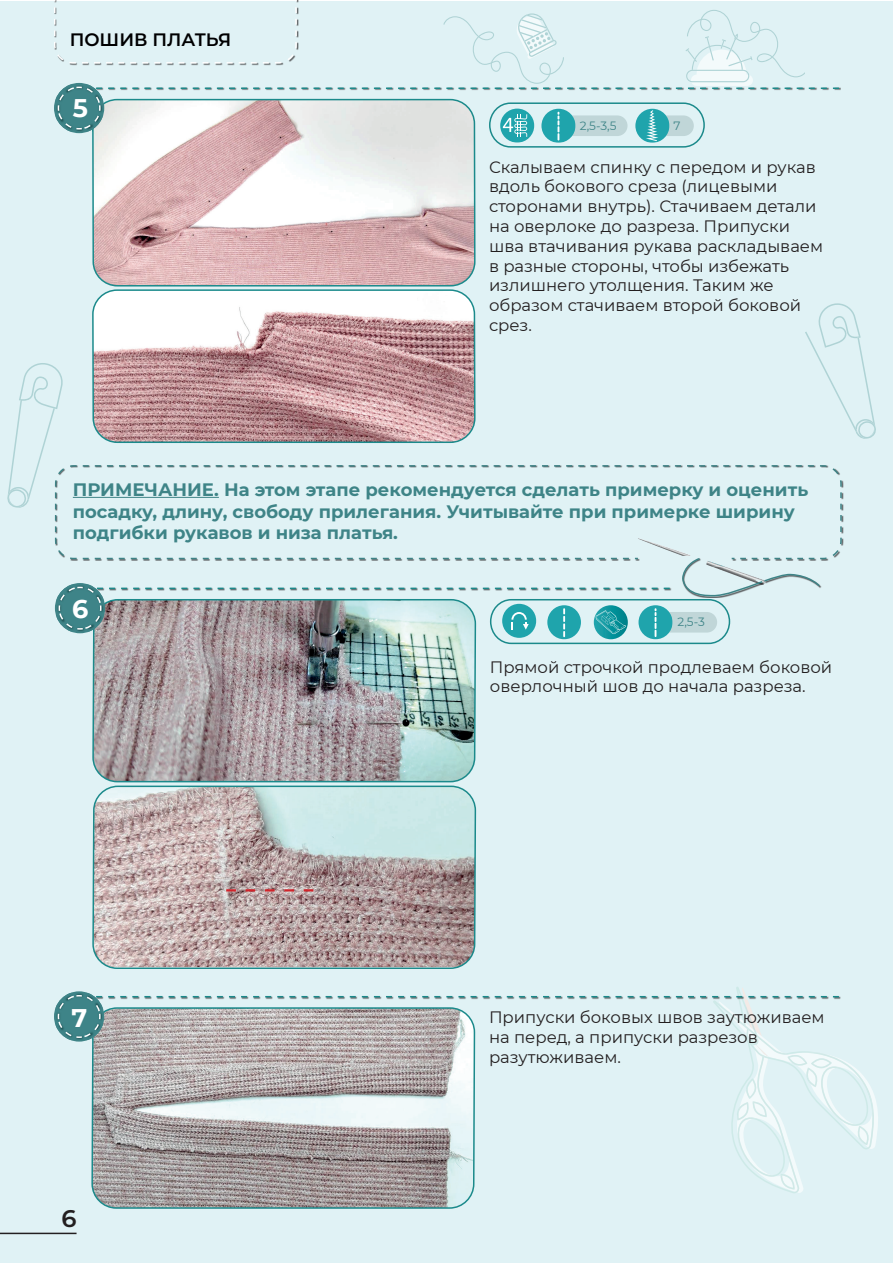
<style>
.page{position:relative;width:893px;height:1263px;background:#fff}
.page>*{position:absolute;margin:0;border:0;box-sizing:border-box;transform-origin:0 0}
.t1{font:700 25.5px "Montserrat";color:#fff}
.t2{font:600 24px "Montserrat";color:#231f20}
.t3{font:700 18px/21.6px "Montserrat";color:#3e8487}
.t4{font:600 18px "Montserrat";color:#000001}
.t5{font:16.5px/19.8px "Montserrat";color:#231f20}
.t6{font:12px "Montserrat";color:#3e8487}
</style>
<div class="page">
<div style="left:0;top:1px;width:893px;height:1262px;background:#e0f2f5"></div>
<svg style="left:805px;top:303px;width:71px;height:136px"></svg>
<hr style="left:0;top:1233px;width:77px;height:1px;background:#231f20">
<svg style="left:93px;top:1193px;width:380px;height:16px;background:#979c9d"></svg>
<img style="left:56px;top:1004px;width:1px;height:25px">
<svg style="left:57px;top:987px;width:821px;height:206px"></svg>
<svg style="left:7px;top:363px;width:56px;height:145px"></svg>
<svg style="left:54px;top:464px;width:788px;height:96px"></svg>
<img style="left:638px;top:538px;width:52px;height:7px">
<div style="left:489px;top:102px;width:216px;height:46px;border:2px solid #1b8a8b;border-radius:21px"></div>
<img style="left:541px;top:109px;width:34px;height:34px;border-radius:17px">
<img style="left:635px;top:109px;width:34px;height:34px;border-radius:17px">
<img style="left:500px;top:109px;width:34px;height:34px;border-radius:17px">
<img style="left:95px;top:141px;width:378px;height:145px">
<div style="left:92px;top:99px;width:384px;height:187px;border:2px solid #1b8a8b;border-radius:24px"></div>
<svg style="left:54px;top:0;width:785px;height:141px"></svg>
<img style="left:95px;top:292px;width:378px;height:149px">
<div style="left:92px;top:289px;width:384px;height:154px;border:2px solid #1b8a8b;border-radius:24px"></div>
<img style="left:92px;top:637px;width:384px;height:146px">
<div style="left:490px;top:599px;width:240px;height:45px;border:2px solid #1b8a8b;border-radius:21px"></div>
<img style="left:638px;top:605px;width:34px;height:34px;border-radius:17px">
<img style="left:547px;top:605px;width:34px;height:34px;border-radius:17px">
<svg style="left:594px;top:605px;width:34px;height:34px"></svg>
<svg style="left:55px;top:545px;width:766px;height:92px"></svg>
<svg style="left:92px;top:785px;width:385px;height:184px;background:#bab4b3"></svg>
<svg style="left:226px;top:889px;width:87px;height:2px"></svg>
<p class="t4" style="left:70px;top:27px;width:163px">ПОШИВ ПЛАТЬЯ</p>
<h1 class="t1" style="left:73px;top:90px;width:17px">5</h1>
<p class="t6" style="left:580px;top:118px;width:38px">2,5-3,5</p>
<p class="t6" style="left:674px;top:118px;width:9px">7</p>
<p class="t5" style="left:489px;top:156px;width:336px">Скалываем спинку с передом и рукав вдоль бокового среза (лицевыми сторонами внутрь). Стачиваем детали на оверлоке до разреза. Припуски шва втачивания рукава раскладываем в разные стороны, чтобы избежать излишнего утолщения. Таким же образом стачиваем второй боковой срез.</p>
<p class="t3" style="left:73px;top:478px;width:737px">ПРИМЕЧАНИЕ. На этом этапе рекомендуется сделать примерку и оценить посадку, длину, свободу прилегания. Учитывайте при примерке ширину подгибки рукавов и низа платья.</p>
<h1 class="t1" style="left:72px;top:591px;width:18px">6</h1>
<h1 class="t1" style="left:71px;top:999px;width:17px">7</h1>
<h2 class="t2" style="left:61px;top:1201px;width:17px">6</h2>
<p class="t6" style="left:677px;top:613px;width:29px">2,5-3</p>
<p class="t5" style="left:490px;top:656px;width:344px">Прямой строчкой продлеваем боковой оверлочный шов до начала разреза.</p>
<p class="t5" style="left:489px;top:1007px;width:337px">Припуски боковых швов заутюживаем на перед, а припуски разрезов разутюживаем.</p>
</div>
